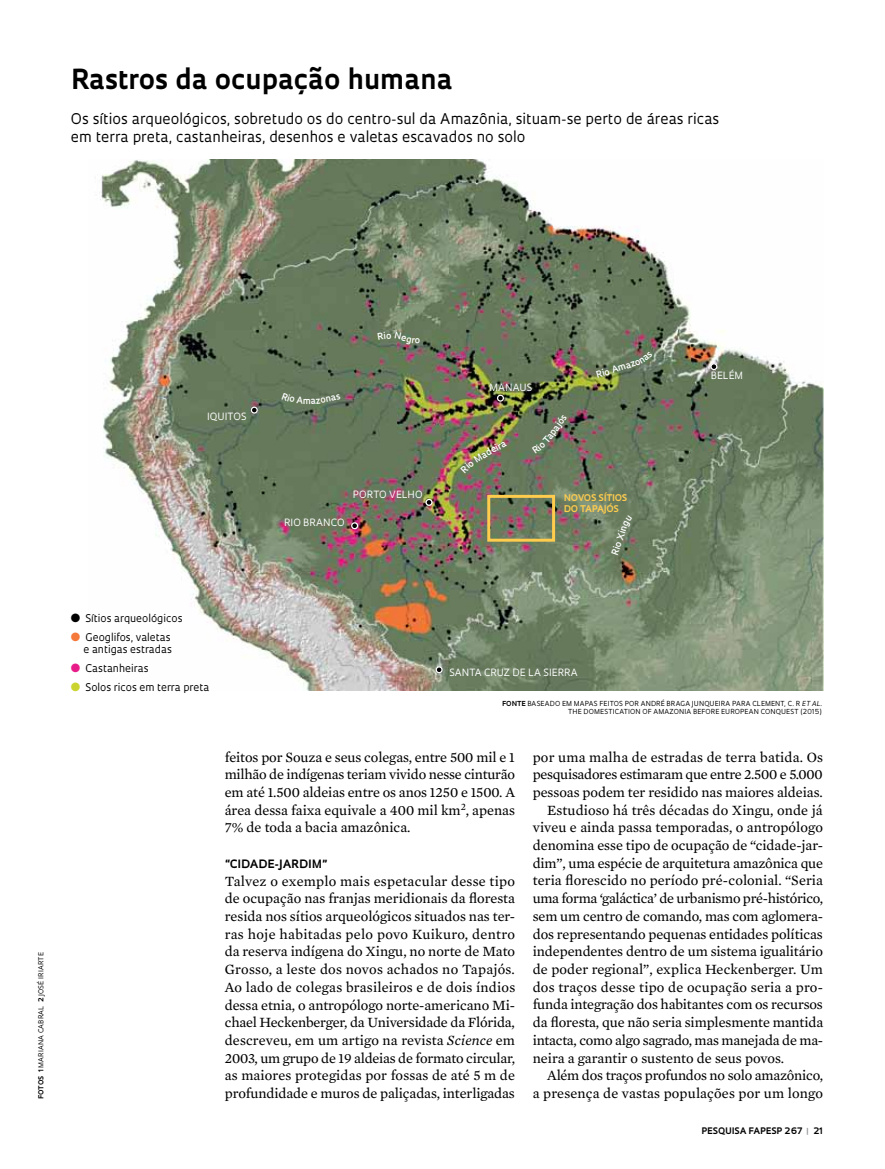
<style>
.page{position:relative;width:885px;height:1169px;background:#fff}
.page>*{position:absolute;margin:0;border:0;box-sizing:border-box;transform-origin:0 0}
.t1{font:700 26.85px "Oculum";color:#000}
.t2{font:14.4px/17.7px "Mercury Text G2";letter-spacing:-.005em;color:#000;text-align:justify}
.t3{font:14.4px/18.3px "Oculum";color:#000}
.t4{font:14.4px "Mercury Text G2";letter-spacing:.015em;color:#000}
.t5{font:700 11.25px "Oculum";letter-spacing:.035em;color:#000}
.t6{font:10.35px/12.5px "Oculum";color:#000;text-align:right}
.t7{font:9.75px "Oculum";letter-spacing:.01em;color:#fff}
.t8{font:700 9px/10.8px "Oculum";letter-spacing:.005em;color:#ffcc4e}
.t9{font:700 8.7px "Oculum";letter-spacing:.015em;color:#000}
.t10{font:6.75px/8.9px "Oculum";letter-spacing:.02em;color:#000;text-align:right}
.s1{font-weight:700}
.s2{color:#f4793b}
.s3{color:#e81c88}
.s4{color:#cbd42f}
.s5{font-style:italic}
.s6{color:#939598}
</style>
<div class="page">
<img style="left:99px;top:159px;width:724px;height:531px">
<div style="left:487px;top:495px;width:68px;height:46px;border:3px solid #ffcc4e"></div>
<svg style="left:426px;top:499px;width:6px;height:6px"></svg>
<div style="left:426px;top:499px;width:7px;height:7px;border:1px solid #fff;border-radius:50%"></div>
<div style="left:436px;top:666px;width:7px;height:7px;border:1px solid #fff;border-radius:50%"></div>
<div style="left:351px;top:522px;width:7px;height:7px;border:1px solid #fff;border-radius:50%"></div>
<svg style="left:251px;top:407px;width:6px;height:6px"></svg>
<div style="left:251px;top:406px;width:7px;height:7px;border:1px solid #fff;border-radius:50%"></div>
<div style="left:710px;top:363px;width:7px;height:7px;border:1px solid #fff;border-radius:50%"></div>
<div style="left:497px;top:394px;width:7px;height:7px;border:1px solid #fff;border-radius:50%"></div>
<svg style="left:282px;top:392px;width:59px;height:12px"></svg>
<svg style="left:377px;top:332px;width:43px;height:12px"></svg>
<img style="left:460px;top:441px;width:47px;height:32px">
<svg style="left:532px;top:415px;width:35px;height:38px"></svg>
<svg style="left:596px;top:351px;width:57px;height:27px;background:#68795b"></svg>
<svg style="left:611px;top:515px;width:21px;height:40px"></svg>
<h1 class="t1" style="left:71px;top:60px;width:383px">RASTROS DA OCUPAÇÃO HUMANA</h1>
<p class="t3" style="left:71px;top:109px;width:650px">Os sítios arqueológicos, sobretudo os do centro-sul da Amazônia, situam-se perto de áreas ricas em terra preta, castanheiras, desenhos e valetas escavados no solo</p>
<p class="t7" style="left:207px;top:410px;width:41px">iquitos</p>
<p class="t7" style="left:284px;top:516px;width:62px">Rio Branco</p>
<p class="t7" style="left:353px;top:488px;width:71px">porto velho</p>
<p class="t7" style="left:490px;top:380px;width:17px">mana</p>
<p class="t7" style="left:520px;top:380px;width:14px">us</p>
<p class="t8" style="left:564px;top:492px;width:64px">NOVOS SÍTIOS<br>DO TAPAJÓS</p>
<p class="t7" style="left:711px;top:369px;width:34px">belém</p>
<p class="t10" style="left:36px;top:1098px;width:148px;rotate:-90deg"><span class="s1">FOTOS 1</span> Mariana Cabral <span class="s1">2</span> José I riarte</p>
<p class="t6" style="left:71px;top:612px;width:113px">● Sítios arqueológicos</p>
<p class="t6" style="left:71px;top:630px;width:103px"><span class="s2">●</span> G eoglifos, valetas e antigas estradas</p>
<p class="t6" style="left:71px;top:661px;width:79px"><span class="s3">●</span> Castanheiras</p>
<p class="t6" style="left:71px;top:680px;width:140px"><span class="s4">●</span> Solos ricos em terra preta</p>
<p class="t7" style="left:449px;top:665px;width:14px">santa</p>
<p class="t7" style="left:484px;top:665px;width:94px">cruz de la sierra</p>
<p class="t10" style="left:502px;top:698px;width:256px"><span class="s1">FONTE</span> Baseado em mapas feitos por An dré Braga Jun queira para CLEME</p>
<p class="t10" style="left:568px;top:698px;width:255px">NT, C. R <span class="s5">et al</span>.<br>The domestication of Amazon ia before European con quest (2015)</p>
<p class="t2" style="left:225px;top:747px;width:292px">feitos por Souza e seus colegas, entre 500 mil e 1 milhão de indígenas teriam vivido nesse cinturão em até 1.500 aldeias entre os anos 1250 e 1500. A área dessa faixa equivale a 400 mil km<sup>2</sup>, apenas 7% de toda a bacia amazônica.</p>
<p class="t5" style="left:225px;top:856px;width:104px">“CI DADE-JARDIM ”</p>
<p class="t2" style="left:225px;top:871px;width:292px">Talvez o exemplo mais espetacular desse tipo de ocupação nas franjas meridionais da floresta resida nos sítios arqueológicos situados nas ter&shy;ras hoje habitadas pelo povo Kuikuro, dentro da reserva indígena do Xingu, no norte de Mato Grosso, a leste dos novos achados no Tapajós.<br>Ao lado de colegas brasileiros e de dois índios dessa etnia, o antropólogo norte-americano Mi&shy;chael Heckenberger, da Universidade da Flórida, descreveu, em um artigo na revista <span class="s5">Science</span> em 2003, um grupo de 19 aldeias de formato circular, as maiores protegidas por fossas de até 5 m de profundidade e muros de paliçadas, interligadas</p>
<p class="t2" style="left:533px;top:747px;width:292px">por uma malha de estradas de terra batida. Os</p>
<p class="t2" style="left:533px;top:765px;width:291px">pesquisadores estimaram que entre 2.500 e 5.000</p>
<p class="t2" style="left:533px;top:782px;width:291px">pessoas podem ter residido nas maiores aldeias.</p>
<p class="t2" style="left:547px;top:800px;width:277px">Estudioso há três décadas do Xingu, onde já</p>
<p class="t2" style="left:533px;top:818px;width:292px">viveu e ainda passa temporadas, o antropólogo</p>
<p class="t2" style="left:533px;top:835px;width:292px">denomina esse tipo de ocupação de “cidade-jar-</p>
<p class="t2" style="left:533px;top:853px;width:292px">dim”, uma espécie de arquitetura amazônica que</p>
<p class="t2" style="left:533px;top:871px;width:292px">teria florescido no período pré-colonial. “Seria</p>
<p class="t2" style="left:533px;top:888px;width:292px">uma forma ‘galáctica’ de urbanismo pré-histórico,</p>
<p class="t2" style="left:533px;top:906px;width:292px">sem um centro de comando, mas com aglomera-</p>
<p class="t2" style="left:533px;top:924px;width:292px">dos representando pequenas entidades políticas</p>
<p class="t2" style="left:533px;top:942px;width:292px">independentes dentro de um sistema igualitário</p>
<p class="t2" style="left:533px;top:959px;width:292px">de poder regional”, explica Heckenberger. Um</p>
<p class="t4" style="left:533px;top:976px;width:292px">dos traços desse tipo de ocupação seria a pro-</p>
<p class="t2" style="left:533px;top:995px;width:292px">funda integração dos habitantes com os recursos</p>
<p class="t2" style="left:533px;top:1012px;width:292px">da floresta, que não seria simplesmente mantida</p>
<p class="t2" style="left:533px;top:1030px;width:292px">intacta, como algo sagrado, mas manejada de ma-</p>
<p class="t2" style="left:533px;top:1048px;width:253px">neira a garantir o sustento de seus povos.</p>
<p class="t2" style="left:547px;top:1065px;width:277px">Além dos traços profundos no solo amazônico,</p>
<p class="t2" style="left:533px;top:1083px;width:292px">a presença de vastas populações por um longo</p>
<p class="t9" style="left:702px;top:1124px;width:123px">PESQUISA FAPESP 267 <span class="s6">|</span> 21</p>
</div>
